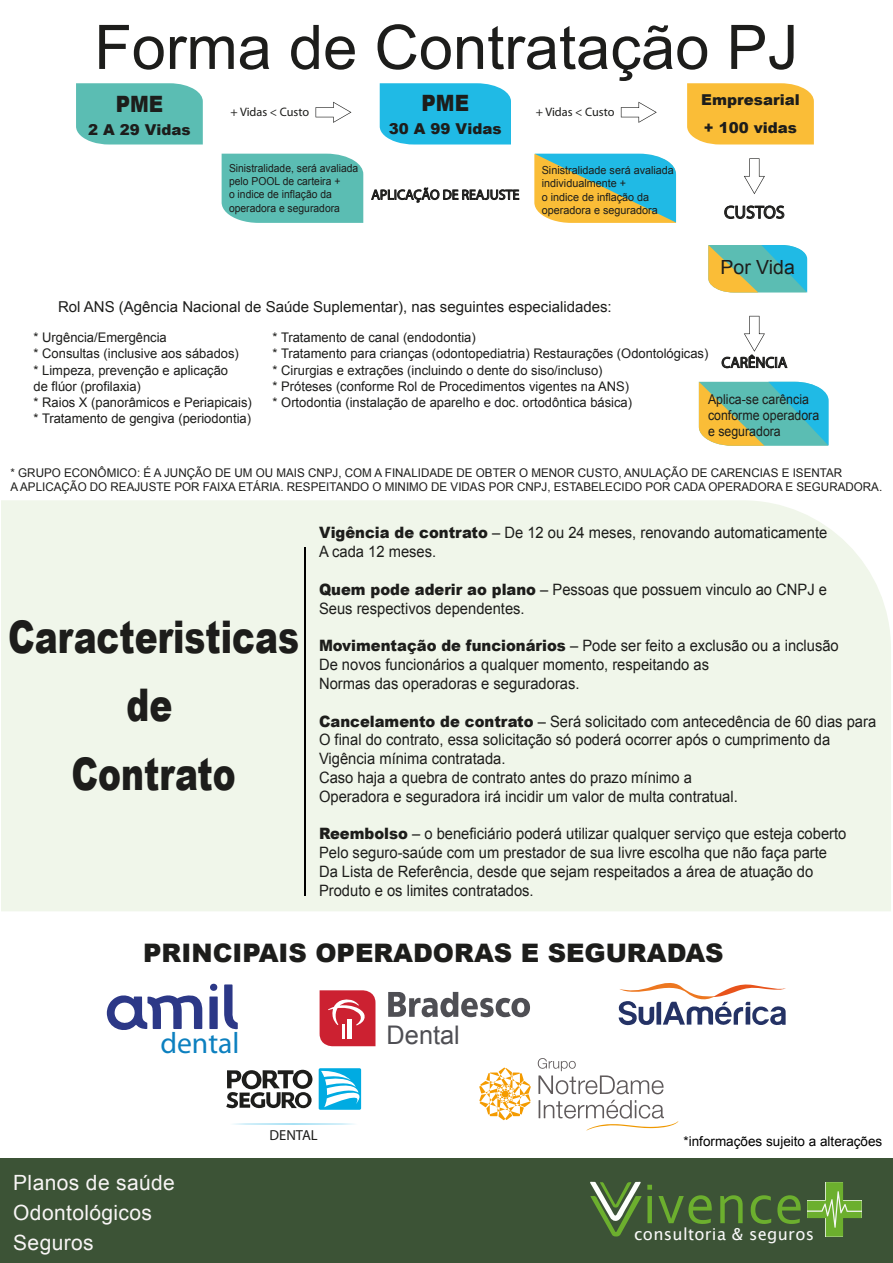
<style>
.page{position:relative;width:893px;height:1263px;background:#fff}
.page>*{position:absolute;margin:0;border:0;box-sizing:border-box;transform-origin:0 0}
.t1{font:61.5px "Arial";color:#1d1d1b}
.t2{font:58.65px "Corbel";letter-spacing:.02em;color:#6caf2e}
.t3{font:900 45px/68.7px "Arial";color:#1d1d1b;text-align:center;scale:.76 1}
.t4{font:29.7px "Myriad Pro";color:#0c80bf}
.t5{font:25.65px "Arial";color:#4f4f54}
.t6{font:900 25.5px "Arial";color:#1d1d1b}
.t7{font:900 22.5px "Arial";color:#1d1d1b;scale:.88 1}
.t8{font:21px/30px "Arial";letter-spacing:.02em;color:#f8f5f5}
.t9{font:19.5px "Arial";color:#1d1d1b}
.t10{font:18px "Myriad Pro";color:#1d1d1b}
.t11{font:16.5px "Lucida Grande";letter-spacing:.02em;color:#f9f9f9}
.t12{font:15.6px/18.8px "Arial";color:#1d1d1b;scale:.94 1}
.t13{font:15.3px "Myriad Pro";color:#1d1d1b}
.t14{font:15px "Arial";color:#1d1d1b}
.t15{font:900 15px/28px "Arial";color:#1d1d1b}
.t16{font:14.55px "Myriad Pro";color:#1d1d1b}
.t17{font:13.95px "Myriad Pro";color:#1d1d1b}
.t18{font:13.5px/16.2px "Arial";color:#1d1d1b;scale:.91 1}
.t19{font:13.5px "Arial";color:#000}
.t20{font:13.2px/16.2px "Arial";color:#1d1d1b}
.t21{font:12.3px "Myriad Pro";color:#1d1d1b}
.t22{font:12px/14.4px "Arial";color:#1d1d1b}
.t23{font:11.1px/13.2px "Arial";color:#1d1d1b}
.t24{font:10.95px/13.2px "Arial";color:#1d1d1b;scale:.94 1}
.s1{font-weight:900}
</style>
<div class="page">
<div style="left:0;top:1158px;width:892px;height:105px;background:#3c5336"></div>
<svg style="left:807px;top:1182px;width:55px;height:55px"></svg>
<svg style="left:590px;top:1182px;width:52px;height:54px"></svg>
<div style="left:1px;top:500px;width:890px;height:411px;background:#f0f6ea"></div>
<hr style="left:304px;top:547px;width:2px;height:349px;background:#000">
<svg style="left:316px;top:102px;width:35px;height:21px"></svg>
<svg style="left:621px;top:102px;width:36px;height:21px"></svg>
<svg style="left:371px;top:187px;width:148px;height:16px"></svg>
<svg style="left:618px;top:983px;width:168px;height:43px"></svg>
<svg style="left:210px;top:984px;width:8px;height:7px"></svg>
<svg style="left:107px;top:995px;width:95px;height:35px"></svg>
<svg style="left:224px;top:984px;width:14px;height:46px"></svg>
<div style="left:209px;top:996px;width:9px;height:33px;background:#2c3887"></div>
<svg style="left:479px;top:1067px;width:52px;height:53px"></svg>
<svg style="left:538px;top:1058px;width:140px;height:72px"></svg>
<svg style="left:226px;top:1070px;width:86px;height:39px"></svg>
<div style="left:319px;top:1068px;width:42px;height:42px;background:#00abe2;border-radius:2px"></div>
<svg style="left:321px;top:1070px;width:41px;height:37px"></svg>
<svg style="left:233px;top:1124px;width:121px;height:1px"></svg>
<svg style="left:320px;top:990px;width:55px;height:56px"></svg>
<svg style="left:388px;top:992px;width:142px;height:25px"></svg>
<svg style="left:724px;top:205px;width:61px;height:14px"></svg>
<svg style="left:744px;top:158px;width:21px;height:36px"></svg>
<svg style="left:721px;top:316px;width:67px;height:53px"></svg>
<div style="left:76px;top:83px;width:127px;height:61px;background:#5bbdb3"></div>
<div style="left:380px;top:83px;width:131px;height:61px;background:#20bae5"></div>
<div style="left:687px;top:83px;width:127px;height:61px;background:#fabd37"></div>
<div style="left:222px;top:154px;width:141px;height:69px;background:#5bbdb3"></div>
<svg style="left:534px;top:154px;width:142px;height:69px"></svg>
<svg style="left:708px;top:245px;width:99px;height:47px"></svg>
<svg style="left:699px;top:382px;width:130px;height:64px"></svg>
<h1 class="t1" style="left:94px;top:7px;width:706px">Forma de Contratação PJ</h1>
<p class="t21" style="left:231px;top:104px;width:80px">+ Vidas &lt; Custo</p>
<p class="t21" style="left:536px;top:104px;width:80px">+ Vidas &lt; Custo</p>
<p class="t15" style="left:701px;top:85px;width:100px">Empresarial + 100 vidas</p>
<h3 class="t7" style="left:422px;top:86px;width:55px">PME</h3>
<p class="t15" style="left:389px;top:114px;width:114px">30 A 99 Vidas</p>
<h3 class="t7" style="left:116px;top:87px;width:55px">PME</h3>
<p class="t15" style="left:88px;top:115px;width:104px">2 A 29 Vidas</p>
<p class="t24" style="left:229px;top:162px;width:139px">Sinistralidade, será avaliada pelo POOL de carteira +<br>o indice de inflação da operadora e seguradora</p>
<p class="t23" style="left:542px;top:164px;width:134px">Sinistralidade será avaliada individualmente +<br>o indice de inflação da operadora e seguradora</p>
<p class="t17" style="left:371px;top:186px;width:149px">APLICAÇÃO DE REAJUSTE</p>
<p class="t14" style="left:58px;top:297px;width:555px">Rol ANS (Agência Nacional de Saúde Suplementar), nas seguintes especialidades:</p>
<p class="t10" style="left:724px;top:201px;width:62px">CUSTOS</p>
<p class="t9" style="left:720px;top:254px;width:76px">Por Vida</p>
<p class="t20" style="left:34px;top:330px;width:220px">* Urgência/Emergência<br>* Consultas (inclusive aos sábados)<br>* Limpeza, prevenção e aplicação<br>de flúor (profilaxia)<br>* Raios X (panorâmicos e Periapicais) * Tratamento de gengiva (periodontia)</p>
<p class="t20" style="left:273px;top:330px;width:437px">* Tratamento de canal (endodontia)<br>* Tratamento para crianças (odontopediatria) Restaurações (Odontológicas) * Cirurgias e extrações (incluindo o dente do siso/incluso)<br>* Próteses (conforme Rol de Procedimentos vigentes na ANS)<br>* Ortodontia (instalação de aparelho e doc. ortodôntica básica)</p>
<p class="t13" style="left:721px;top:353px;width:67px">CARÊNCIA</p>
<p class="t18" style="left:708px;top:391px;width:124px">Aplica-se carência conforme operadora e seguradora</p>
<p class="t22" style="left:11px;top:466px;width:873px">* GRUPO ECONÔMICO: É A JUNÇÃO DE UM OU MAIS CNPJ, COM A FINALIDADE DE OBTER O MENOR CUSTO, ANULAÇÃO DE CARENCIAS E ISENTAR<br>A APLICAÇÃO DO REAJUSTE POR FAIXA ETÁRIA. RESPEITANDO O MINIMO DE VIDAS POR CNPJ, ESTABELECIDO POR CADA OPERADORA E SEGURADORA.</p>
<h3 class="t3" style="left:8px;top:601px;width:384px">Caracteristicas de</h3>
<h3 class="t3" style="left:71px;top:738px;width:218px">Contrato</h3>
<p class="t12" style="left:319px;top:524px;width:542px"><span class="s1">Vigência de contrato</span> – De 12 ou 24 meses, renovando automaticamente<br>A cada 12 meses.</p>
<p class="t12" style="left:319px;top:580px;width:542px"><span class="s1">Quem pode aderir ao plano</span> – Pessoas que possuem vinculo ao CNPJ e<br>Seus respectivos dependentes.</p>
<p class="t12" style="left:319px;top:637px;width:554px"><span class="s1">Movimentação de funcionários</span> – Pode ser feito a exclusão ou a inclusão<br>De novos funcionários a qualquer momento, respeitando as<br>Normas das operadoras e seguradoras.</p>
<p class="t12" style="left:319px;top:712px;width:594px"><span class="s1">Cancelamento de contrato</span> – Será solicitado com antecedência de 60 dias para O final do contrato, essa solicitação só poderá ocorrer após o cumprimento da Vigência mínima contratada.<br>Caso haja a quebra de contrato antes do prazo mínimo a<br>Operadora e seguradora irá incidir um valor de multa contratual.</p>
<p class="t12" style="left:319px;top:825px;width:562px"><span class="s1">Reembolso</span> – o beneficiário poderá utilizar qualquer serviço que esteja coberto Pelo seguro-saúde com um prestador de sua livre escolha que não faça parte Da Lista de Referência, desde que sejam respeitados a área de atuação do Produto e os limites contratados.</p>
<h3 class="t6" style="left:143px;top:934px;width:582px">PRINCIPAIS OPERADORAS E SEGURADAS</h3>
<h3 class="t4" style="left:160px;top:1024px;width:81px">dental</h3>
<h3 class="t8" style="left:13px;top:1168px;width:163px">Planos de saúde<br>Odontológicos<br>Seguros</h3>
<p class="t16" style="left:270px;top:1126px;width:50px">DENTAL</p>
<h3 class="t5" style="left:387px;top:1018px;width:75px">Dental</h3>
<p class="t19" style="left:683px;top:1133px;width:200px">*informações sujeito a alterações</p>
<h2 class="t2" style="left:643px;top:1167px;width:163px">ivence</h2>
<p class="t11" style="left:634px;top:1224px;width:181px">consultoria &amp; seguros</p>
</div>
